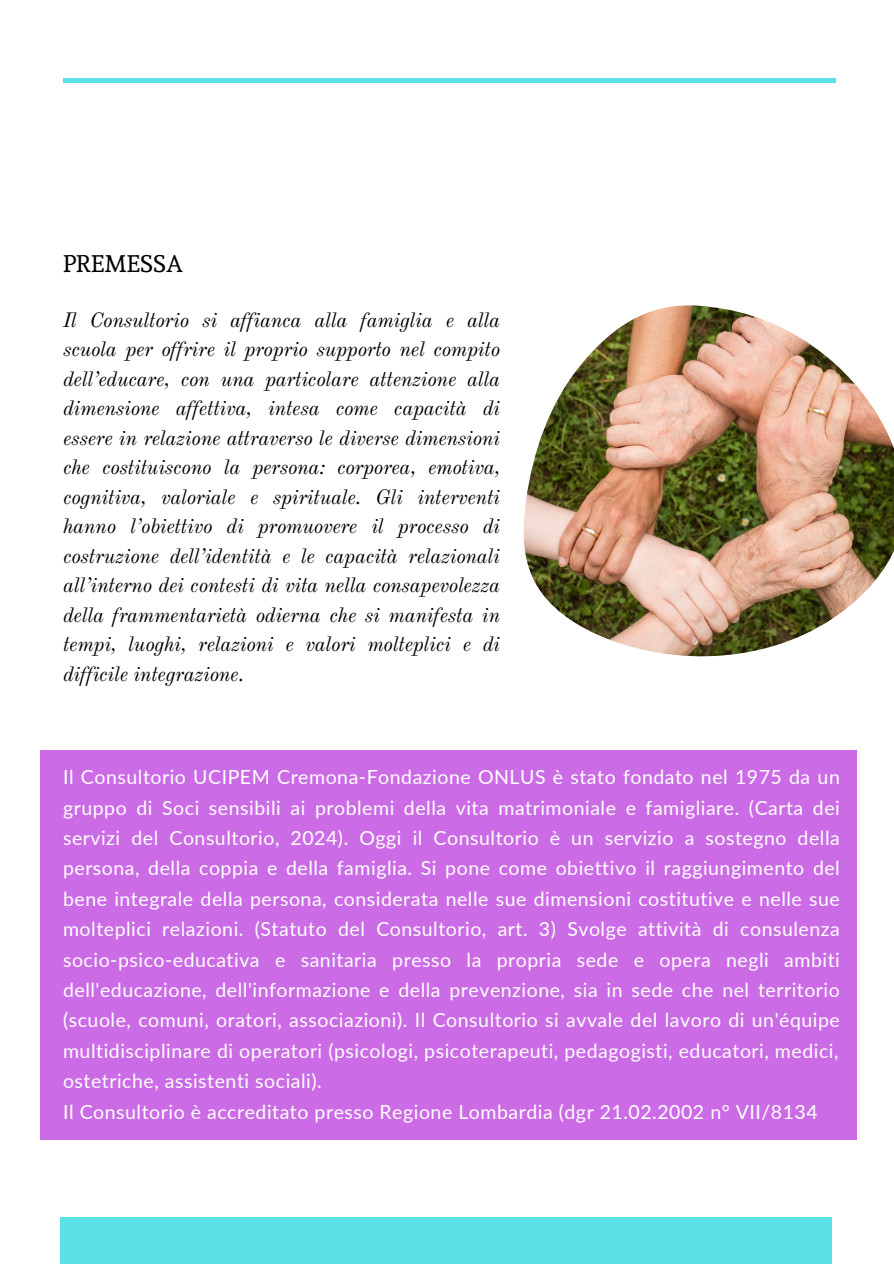
<style>
.page{position:relative;width:894px;height:1264px;background:#fff}
.page>*{position:absolute;margin:0;border:0;box-sizing:border-box;transform-origin:0 0}
.t1{font:23.85px "Andada";color:#000}
.t2{font:italic 20.4px/29.5px "Old Standard";letter-spacing:-.015em;color:#000;text-align:justify}
.t3{font:19.5px/30.3px "Lato";letter-spacing:.025em;color:#fff}
</style>
<div class="page">
<hr style="left:63px;top:79px;width:772px;height:3px;background:#5ce1e6">
<div style="left:40px;top:749px;width:816px;height:390px;background:#cb6ce6"></div>
<div style="left:60px;top:1216px;width:771px;height:47px;background:#5ce1e6"></div>
<img style="left:523px;top:305px;width:370px;height:351px">
<h2 class="t1" style="left:63px;top:249px;width:121px">PREMESSA</h2>
<p class="t2" style="left:63px;top:305px;width:438px">Il Consultorio si affianca alla famiglia e alla scuola per offrire il proprio supporto nel compito dell’educare, con una particolare attenzione alla dimensione affettiva, intesa come capacità di essere in relazione attraverso le diverse dimensioni che costituiscono la persona: corporea, emotiva, cognitiva, valoriale e spirituale. Gli interventi hanno l’obiettivo di promuovere il processo di costruzione dell’identità e le capacità relazionali all’interno dei contesti di vita nella consapevolezza della frammentarietà odierna che si manifesta in tempi, luoghi, relazioni e valori molteplici e di difficile integrazione.</p>
<h1 class="t3" style="left:63px;top:761px;width:778px">Il Consultorio UCIPEM Cremona-Fondazione ONLUS è stato fondato nel 1975 da un gruppo di Soci sensibili ai problemi della vita matrimoniale e famigliare. (Carta dei servizi del Consultorio, 2024). Oggi il Consultorio è un servizio a sostegno della persona, della coppia e della famiglia. Si pone come obiettivo il raggiungimento del bene integrale della persona, considerata nelle sue dimensioni costitutive e nelle sue molteplici relazioni. (Statuto del Consultorio, art. 3) Svolge attività di consulenza socio-psico-educativa e sanitaria presso la propria sede e opera negli ambiti dell'educazione, dell'informazione e della prevenzione, sia in sede che nel territorio (scuole, comuni, oratori, associazioni). Il Consultorio si avvale del lavoro di un'équipe multidisciplinare di operatori (psicologi, psicoterapeuti, pedagogisti, educatori, medici, ostetriche, assistenti sociali).<br>Il Consultorio è accreditato presso Regione Lombardia (dgr 21.02.2002 n° VII/8134</h1>
</div>
